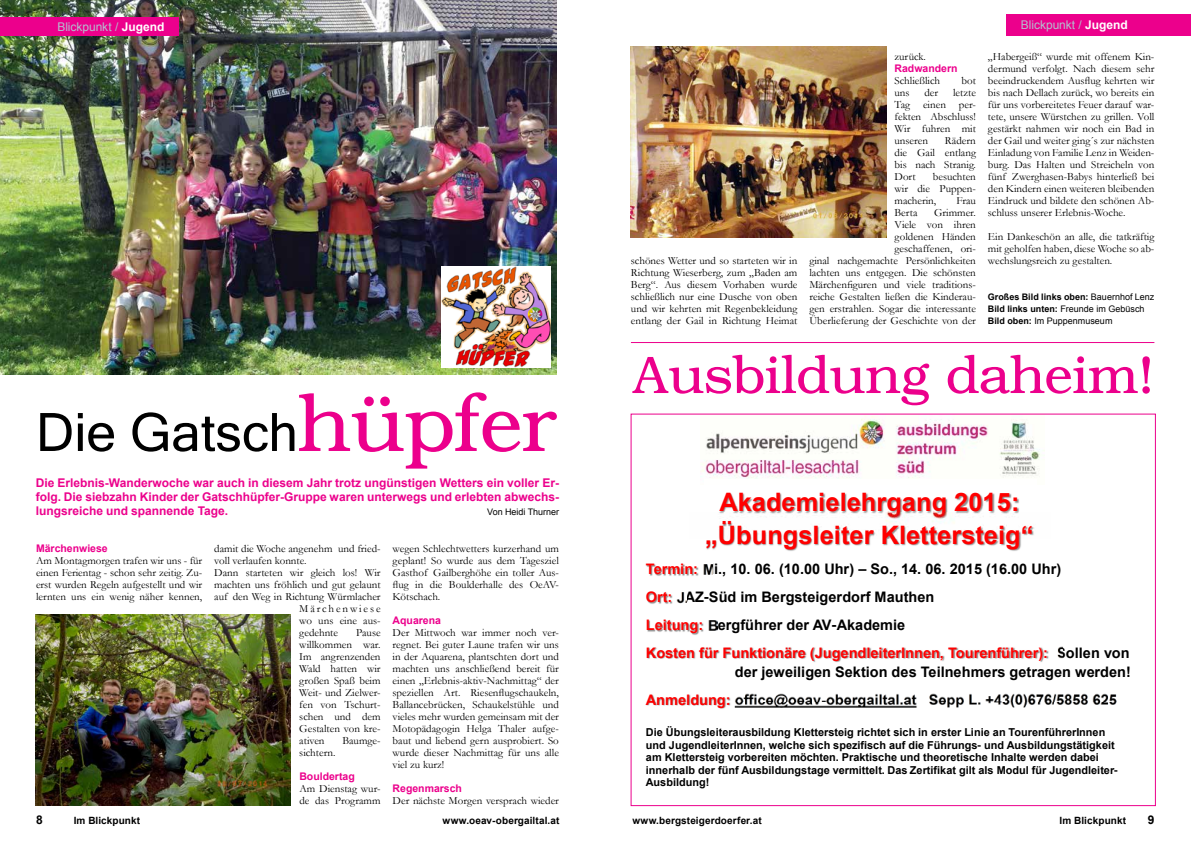
<style>
.page{position:relative;width:1191px;height:842px;background:#fff}
.page>*{position:absolute;margin:0;border:0;box-sizing:border-box;transform-origin:0 0}
.t1{font:300 53px "Brussels";color:#ec008c}
.t2{font:53px "Microsoft Sans Serif";color:#000}
.t3{font:700 25.4px/32.1px "Arial";color:#f00;text-align:center}
.t4{font:700 14.5px/27.9px "Arial";color:#000}
.t5{font:700 12px/14px "Arial";color:#ec008c;text-align:justify}
.t6{font:12px "Arial";letter-spacing:-.005em;color:#b4bed0}
.t7{font:700 12px "Arial";color:#000}
.t8{font:11px/12px "Garamond";color:#000;text-align:justify}
.t9{font:11px "Garamond";letter-spacing:.17em;color:#000}
.t10{font:700 10.9px/12.5px "Arial";color:#000}
.t11{font:700 10.5px "Arial";color:#ec008c}
.t12{font:700 10px "Arial";letter-spacing:.01em;color:#000}
.t13{font:700 9px/12px "Arial";color:#000}
.t14{font:9px "Arial";color:#000}
.s1{font-weight:700;color:#fff}
.s2{font-family:"Brussels";font-weight:300;font-size:80px;color:#ec008c}
.s3{font-weight:400}
.s4{color:#f00}
.s5{font-family:"Helvetica"}
</style>
<div class="page">
<img style="left:0;top:0;width:556px;height:374px">
<div style="left:0;top:18px;width:179px;height:18px;background:#ec008c"></div>
<div style="left:1006px;top:14px;width:185px;height:22px;background:#ec008c"></div>
<hr style="left:631px;top:342px;width:523px;height:1px;background:#ec008c">
<img style="left:441px;top:266px;width:109px;height:102px">
<img style="left:631px;top:46px;width:255px;height:192px">
<img style="left:36px;top:614px;width:255px;height:192px">
<img style="left:700px;top:416px;width:345px;height:63px">
<img style="left:720px;top:493px;width:299px;height:19px">
<img style="left:706px;top:512px;width:328px;height:54px">
<img style="left:646px;top:556px;width:66px;height:20px">
<img style="left:647px;top:592px;width:39px;height:12px">
<img style="left:647px;top:620px;width:70px;height:15px">
<img style="left:647px;top:646px;width:415px;height:16px">
<img style="left:646px;top:693px;width:471px;height:16px">
<p class="t6" style="left:57px;top:19px;width:109px">Blickpunkt / <span class="s1">Jugend</span></p>
<h1 class="t2" style="left:36px;top:398px;width:523px">Die Gatsch<span class="s2">hüpfer</span></h1>
<p class="t5" style="left:36px;top:476px;width:525px">Die Erlebnis-Wanderwoche war auch in diesem Jahr trotz ungünstigen Wetters ein voller Er&shy;folg. Die siebzahn Kinder der Gatschhüpfer-Gruppe waren unterwegs und erlebten abwechs&shy;lungsreiche und spannende Tage.</p>
<p class="t14" style="left:487px;top:506px;width:74px">Von Heidi Thurner</p>
<p class="t11" style="left:36px;top:541px;width:73px">Märchenwiese</p>
<p class="t8" style="left:36px;top:554px;width:168px">Am Montagmorgen trafen wir uns - für einen Ferientag - schon sehr zeitig. Zu&shy;erst wurden Regeln aufgestellt und wir lernten uns ein wenig näher kennen,</p>
<p class="t8" style="left:214px;top:542px;width:168px">damit die Woche angenehm und fried-</p>
<p class="t8" style="left:214px;top:554px;width:94px">voll verlaufen konnte.</p>
<p class="t8" style="left:214px;top:566px;width:168px">Dann starteten wir gleich los! Wir</p>
<p class="t8" style="left:214px;top:578px;width:168px">machten uns fröhlich und gut gelaunt</p>
<p class="t8" style="left:214px;top:590px;width:168px">auf den Weg in Richtung Würmlacher</p>
<p class="t9" style="left:299px;top:601px;width:83px">Märchenwiese</p>
<p class="t8" style="left:299px;top:614px;width:83px">wo uns eine aus-</p>
<p class="t8" style="left:299px;top:626px;width:40px">gedehnte</p>
<p class="t8" style="left:299px;top:626px;width:83px;text-indent:57px">Pause willkommen war.<br>Im angrenzenden Wald hatten wir großen Spaß beim Weit- und Zielwer&shy;fen von Tschurt&shy;schen und dem Gestalten von kre&shy;ativen</p>
<p class="t8" style="left:342px;top:734px;width:40px">Baumge-</p>
<p class="t8" style="left:299px;top:746px;width:38px">sichtern.</p>
<p class="t11" style="left:299px;top:769px;width:57px">Bouldertag</p>
<p class="t8" style="left:299px;top:782px;width:83px">Am Dienstag wur&shy;de das Programm</p>
<p class="t8" style="left:392px;top:542px;width:168px">wegen Schlechtwetters kurzerhand um geplant! So wurde aus dem Tagesziel Gasthof Gailberghöhe ein toller Aus&shy;flug in die Boulderhalle des OeAV-Kötschach.</p>
<p class="t11" style="left:392px;top:613px;width:50px">Aquarena</p>
<p class="t8" style="left:392px;top:626px;width:168px">Der Mittwoch war immer noch ver&shy;regnet. Bei guter Laune trafen wir uns in der Aquarena, plantschten dort und machten uns anschließend bereit für einen „Erlebnis-aktiv-Nachmittag“ der speziellen Art. Riesenflugschaukeln, Ballancebrücken, Schaukelstühle und vieles mehr wurden gemeinsam mit der Motopädagogin Helga Thaler aufge&shy;baut und liebend gern ausprobiert. So wurde dieser Nachmittag für uns alle viel zu kurz!</p>
<p class="t11" style="left:392px;top:781px;width:71px">Regenmarsch</p>
<p class="t8" style="left:392px;top:794px;width:168px">Der nächste Morgen versprach wieder</p>
<p class="t7" style="left:36px;top:811px;width:8px">8</p>
<p class="t12" style="left:74px;top:813px;width:68px">Im Blickpunkt</p>
<p class="t12" style="left:442px;top:813px;width:118px">www.oeav-obergailtal.at</p>
<p class="t8" style="left:631px;top:254px;width:168px">schönes Wetter und so starteten wir in Richtung Wieserberg, zum „Baden am Berg“. Aus diesem Vorhaben wurde schließlich nur eine Dusche von oben und wir kehrten mit Regenbekleidung entlang der Gail in Richtung Heimat</p>
<p class="t8" style="left:894px;top:50px;width:33px">zurück.</p>
<p class="t11" style="left:894px;top:61px;width:65px">Radwandern</p>
<p class="t8" style="left:894px;top:74px;width:47px">Schließlich</p>
<p class="t8" style="left:961px;top:74px;width:16px">bot</p>
<p class="t8" style="left:894px;top:86px;width:17px">uns</p>
<p class="t8" style="left:924px;top:86px;width:15px">der</p>
<p class="t8" style="left:894px;top:86px;width:83px;text-indent:59px">letzte Tag einen per&shy;fekten Abschluss!<br>Wir fuhren mit unseren</p>
<p class="t8" style="left:894px;top:134px;width:83px;text-indent:50px">Rädern die Gail entlang bis nach Stranig.<br>Dort</p>
<p class="t8" style="left:894px;top:170px;width:83px;text-indent:38px">besuchten wir die Puppen&shy;macherin,</p>
<p class="t8" style="left:956px;top:194px;width:21px">Frau</p>
<p class="t8" style="left:809px;top:206px;width:168px;text-align:right">Grimmer.<br>Viele von ihren<br>goldenen Händen<br>geschaffenen, ori-<br>ginal nachgemachte Persönlichkeiten lachten uns entgegen. Die schönsten<br>Märchenfiguren und viele traditions&shy;reiche Gestalten ließen die Kinderau&shy;gen erstrahlen. Sogar die interessante<br>Überlieferung der Geschichte von der</p>
<p class="t8" style="left:894px;top:206px;width:24px">Berta</p>
<p class="t6" style="left:1020px;top:17px;width:109px">Blickpunkt / <span class="s1">Jugend</span></p>
<p class="t8" style="left:988px;top:50px;width:168px">„Habergeiß“ wurde mit offenem Kin&shy;dermund verfolgt. Nach diesem sehr beeindruckendem Ausflug kehrten wir bis nach Dellach zurück, wo bereits ein für uns vorbereitetes Feuer darauf war&shy;tete, unsere Würstchen zu grillen. Voll gestärkt nahmen wir noch ein Bad in der Gail und weiter ging´s zur nächsten Einladung von Familie Lenz in Weiden&shy;burg. Das Halten und Streicheln von fünf Zwerghasen-Babys hinterließ bei den Kindern einen weiteren bleibenden Eindruck und bildete den schönen Ab&shy;schluss unserer Erlebnis-Woche.</p>
<p class="t8" style="left:988px;top:230px;width:168px">Ein Dankeschön an alle, die tatkräftig mit geholfen haben, diese Woche so ab&shy;wechslungsreich zu gestalten.</p>
<p class="t13" style="left:988px;top:291px;width:168px">Großes Bild links oben: <span class="s3">Bauernhof Lenz<br></span>Bild links unten: <span class="s3">Freunde im Gebüsch<br></span>Bild oben: <span class="s3">Im Puppenmuseum</span></p>
<h1 class="t1" style="left:632px;top:342px;width:523px">Ausbildung daheim!</h1>
<h2 class="t3" style="left:705px;top:487px;width:330px">Akademielehrgang 2015: „Übungsleiter Klettersteig“</h2>
<h3 class="t4" style="left:646px;top:556px;width:485px"><span class="s4">Termin:</span> Mi., 10. 06. (10.00 Uhr) <span class="s5">–</span> So., 14. 06. 2015 (16.00 Uhr)<br><span class="s4">Ort:</span> JAZ<span class="s5">-</span>Süd im Bergsteigerdorf Mauthen<br><span class="s4">Leitung:</span> Bergführer der AV<span class="s5">-</span>Akademie<br><span class="s4">Kosten für Funktionäre (JugendleiterInnen, Tourenführer):</span> Sollen von</h3>
<h3 class="t4" style="left:734px;top:658px;width:398px">der jeweiligen Sektion des Teilnehmers getragen werden!</h3>
<p class="t10" style="left:646px;top:726px;width:473px">Die Übungsleiterausbildung Klettersteig richtet sich in erster Linie an TourenführerInnen und JugendleiterInnen, welche sich spezifisch auf die Führungs<span class="s5">-</span> und Ausbildungstätigkeit am Klettersteig vorbereiten möchten. Praktische und theoretische Inhalte werden dabei innerhalb der fünf Ausbildungstage vermittelt. Das Zertifikat gilt als Modul für Jugendleiter<span class="s5">-</span>Ausbildung!</p>
<p class="t12" style="left:632px;top:813px;width:131px">www.bergsteigerdoerfer.at</p>
<p class="t12" style="left:1059px;top:813px;width:68px">Im Blickpunkt</p>
<p class="t7" style="left:1147px;top:811px;width:8px">9</p>
</div>
